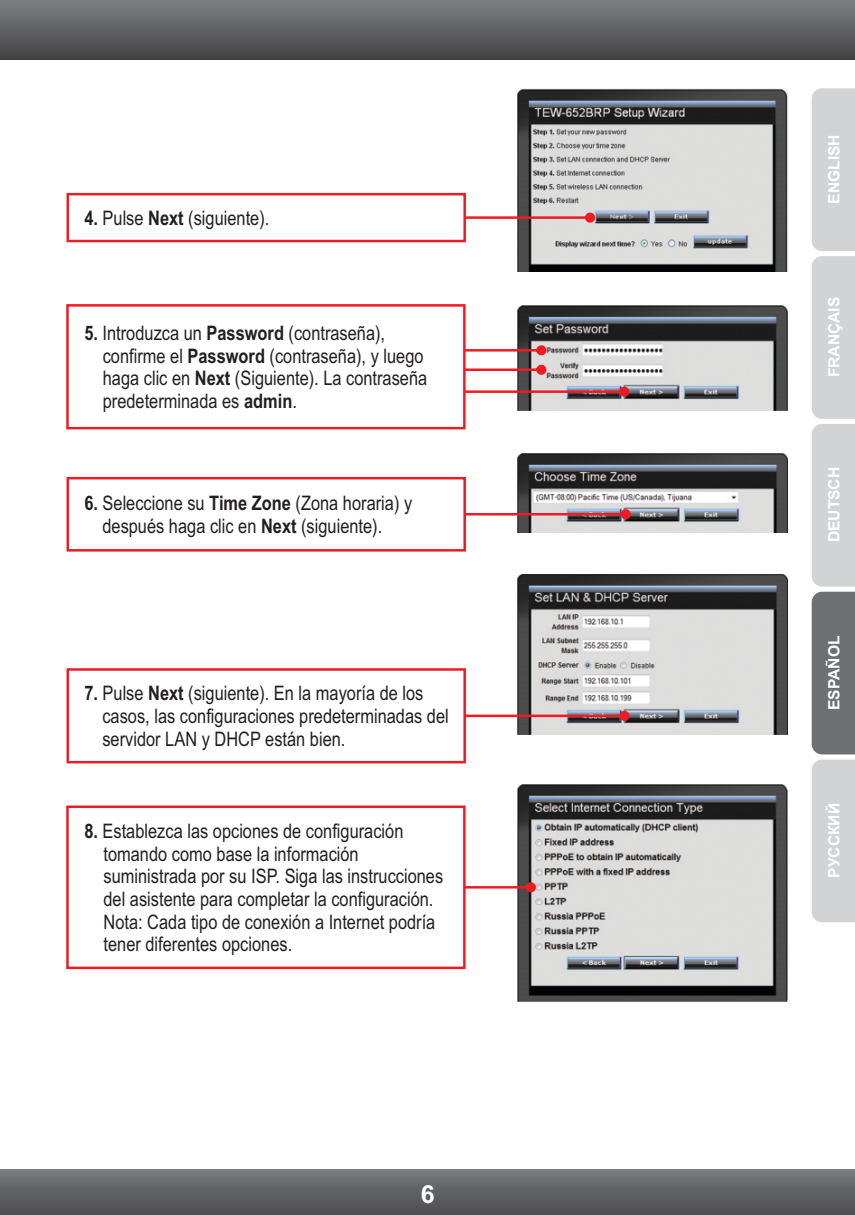
<style>
.page{position:relative;width:855px;height:1215px;background:#fff}
.page>*{position:absolute;margin:0;border:0;box-sizing:border-box;transform-origin:0 0}
.t1{font:700 25px "Arial";color:#fff}
.t2{font:20px/22.8px "Arial Narrow";color:#231f20}
.t3{font:700 15.5px "Arial";color:#fff}
.s1{font-weight:700}
</style>
<div class="page">
<img style="left:518px;top:88px;width:270px;height:184px">
<svg style="left:812px;top:88px;width:43px;height:666px;background:#b9bbbd"></svg>
<div style="left:812px;top:760px;width:43px;height:162px;background:#d1d3d4"></div>
<div style="left:0;top:0;width:855px;height:59px;background:linear-gradient(to bottom,#7d7f81,#434345)"></div>
<div style="left:0;top:1170px;width:855px;height:45px;background:linear-gradient(to bottom,#77787b,#4c4c4e)"></div>
<svg style="left:66px;top:192px;width:529px;height:52px"></svg>
<img style="left:518px;top:305px;width:270px;height:105px">
<svg style="left:467px;top:345px;width:79px;height:10px"></svg>
<svg style="left:467px;top:365px;width:79px;height:10px"></svg>
<svg style="left:467px;top:387px;width:162px;height:10px"></svg>
<svg style="left:66px;top:304px;width:401px;height:126px"></svg>
<img style="left:518px;top:453px;width:270px;height:79px">
<svg style="left:66px;top:476px;width:565px;height:76px"></svg>
<img style="left:518px;top:575px;width:270px;height:159px">
<svg style="left:66px;top:667px;width:563px;height:97px"></svg>
<img style="left:518px;top:785px;width:270px;height:217px">
<svg style="left:467px;top:882px;width:69px;height:10px"></svg>
<svg style="left:66px;top:805px;width:401px;height:165px"></svg>
<p class="t2" style="left:84px;top:208px;width:187px"><span class="s1">4.</span> Pulse <span class="s1">Next</span> (siguiente).</p>
<p class="t2" style="left:103px;top:323px;width:326px;text-indent:-18px"><span class="s1">5.</span> Introduzca un <span class="s1">Password</span> (contraseña), confirme el <span class="s1">Password</span> (contraseña), y luego haga clic en <span class="s1">Next</span> (Siguiente). La contraseña predeterminada es <span class="s1">admin</span>.</p>
<p class="t2" style="left:84px;top:494px;width:329px;text-align:center"><span class="s1">6.</span> Seleccione su <span class="s1">Time Zone</span> (Zona horaria) y después haga clic en <span class="s1">Next</span> (siguiente).</p>
<p class="t2" style="left:102px;top:684px;width:348px;text-indent:-18px"><span class="s1">7.</span> Pulse <span class="s1">Next</span> (siguiente). En la mayoría de los casos, las configuraciones predeterminadas del servidor LAN y DHCP están bien.</p>
<p class="t2" style="left:104px;top:821px;width:341px;text-indent:-19px"><span class="s1">8.</span> Establezca las opciones de configuración tomando como base la información suministrada por su ISP. Siga las instrucciones del asistente para completar la configuración.<br>Nota: Cada tipo de conexión a Internet podría tener diferentes opciones.</p>
<p class="t1" style="left:421px;top:1185px;width:15px">6</p>
<p class="t3" style="left:828px;top:204px;width:71px;rotate:-90deg">ENGLISH</p>
<p class="t3" style="left:828px;top:377px;width:82px;rotate:-90deg">FRANÇAIS</p>
<p class="t3" style="left:828px;top:542px;width:77px;rotate:-90deg">DEUTSCH</p>
<p class="t3" style="left:828px;top:710px;width:76px;rotate:-90deg">ESPAÑOL</p>
<p class="t3" style="left:828px;top:878px;width:76px;rotate:-90deg">РУССКИЙ</p>
</div>
